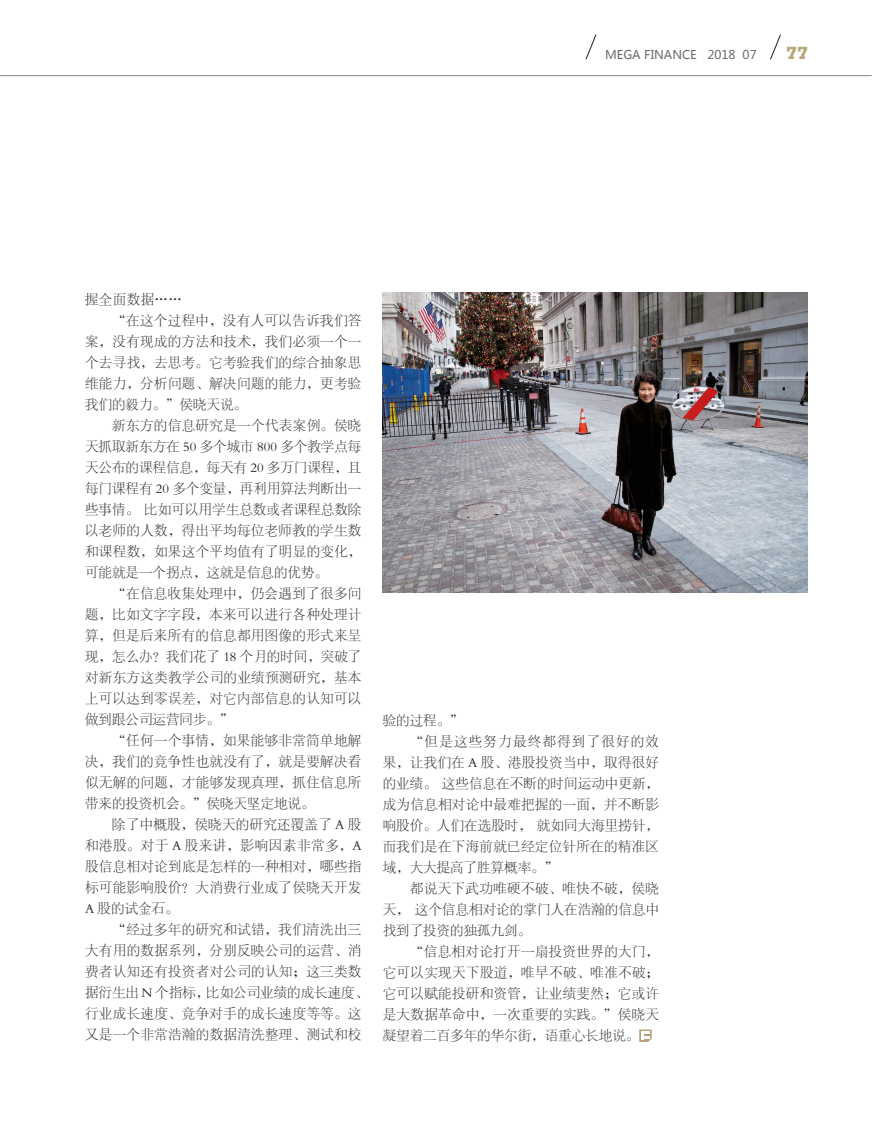
<style>
.page{position:relative;width:893px;height:1127px;background:#fff}
.page>*{position:absolute;margin:0;border:0;box-sizing:border-box;transform-origin:0 0}
.t1{font:800 16.95px "Stymie BT";color:#b8a779}
.正文{font:13.5px/21px "FZSYJW GB1 0";letter-spacing:.025em;color:#231f20;text-align:justify}
.t2{font:12px "Microsoft Ya Hei";color:#6c6d70}
.s1{font-family:"Sim Sun"}
</style>
<div class="page">
<hr style="left:0;top:75px;width:872px;height:1px;background:#808285">
<svg style="left:585px;top:34px;width:12px;height:26px"></svg>
<svg style="left:770px;top:34px;width:11px;height:26px"></svg>
<svg style="left:639px;top:1029px;width:13px;height:13px"></svg>
<img style="left:383px;top:292px;width:425px;height:301px">
<p class="t2" style="left:605px;top:47px;width:153px">MEGA FINANCE 2018 07</p>
<p class="t1" style="left:786px;top:43px;width:23px">77</p>
<p class="正文" style="left:85px;top:289px;width:98px">握全面数据<span class="s1">……</span></p>
<p class="正文" style="left:85px;top:310px;width:278px;text-indent:27px">“在这个过程中，没有人可以告诉我们答案，没有现成的方法和技术，我们必须一个一个去寻找，去思考。它考验我们的综合抽象思维能力，分析问题、解决问题的能力，更考验我们的毅力。”侯晓天说。</p>
<p class="正文" style="left:85px;top:415px;width:278px;text-indent:27px">新东方的信息研究是一个代表案例。侯晓天抓取新东方在 50 多个城市 800 多个教学点每天公布的课程信息，每天有 20 多万门课程，且每门课程有 20 多个变量，再利用算法判断出一些事情。 比如可以用学生总数或者课程总数除以老师的人数，得出平均每位老师教的学生数和课程数，如果这个平均值有了明显的变化，可能就是一个拐点，这就是信息的优势。</p>
<p class="正文" style="left:85px;top:583px;width:278px;text-indent:27px">“在信息收集处理中，仍会遇到了很多问题，比如文字字段，本来可以进行各种处理计算，但是后来所有的信息都用图像的形式来呈现，怎么办？我们花了 18 个月的时间，突破了对新东方这类教学公司的业绩预测研究，基本上可以达到零误差，对它内部信息的认知可以做到跟公司运营同步。”</p>
<p class="正文" style="left:85px;top:730px;width:278px;text-indent:27px">“任何一个事情，如果能够非常简单地解决，我们的竞争性也就没有了，就是要解决看似无解的问题，才能够发现真理，抓住信息所带来的投资机会。”侯晓天坚定地说。</p>
<p class="正文" style="left:85px;top:814px;width:278px;text-indent:27px">除了中概股，侯晓天的研究还覆盖了 A 股和港股。对于 A 股来讲，影响因素非常多，A股信息相对论到底是怎样的一种相对，哪些指标可能影响股价？大消费行业成了侯晓天开发A 股的试金石。</p>
<p class="正文" style="left:85px;top:919px;width:285px;text-align:left;text-indent:27px">“经过多年的研究和试错，我们清洗出三大有用的数据系列，分别反映公司的运营、消费者认知还有投资者对公司的认知；这三类数据衍生出 N 个指标，比如公司业绩的成长速度、行业成长速度、竞争对手的成长速度等等。这又是一个非常浩瀚的数据清洗整理、测试和校</p>
<p class="正文" style="left:383px;top:710px;width:82px">验的过程。”</p>
<p class="正文" style="left:383px;top:731px;width:278px;text-indent:27px">“但是这些努力最终都得到了很好的效果，让我们在 A 股、港股投资当中，取得很好的业绩。这些信息在不断的时间运动中更新，成为信息相对论中最难把握的一面，并不断影响股价。人们在选股时， 就如同大海里捞针，而我们是在下海前就已经定位针所在的精准区域，大大提高了胜算概率。”</p>
<p class="正文" style="left:383px;top:878px;width:278px;text-indent:27px">都说天下武功唯硬不破、唯快不破，侯晓天， 这个信息相对论的掌门人在浩瀚的信息中找到了投资的独孤九剑。</p>
<p class="正文" style="left:383px;top:941px;width:278px;text-indent:27px">“信息相对论打开一扇投资世界的大门，它可以实现天下股道，唯早不破、唯准不破；它可以赋能投研和资管，让业绩斐然；它或许是大数据革命中，一次重要的实践。”侯晓天凝望着二百多年的华尔街，语重心长地说。</p>
</div>
